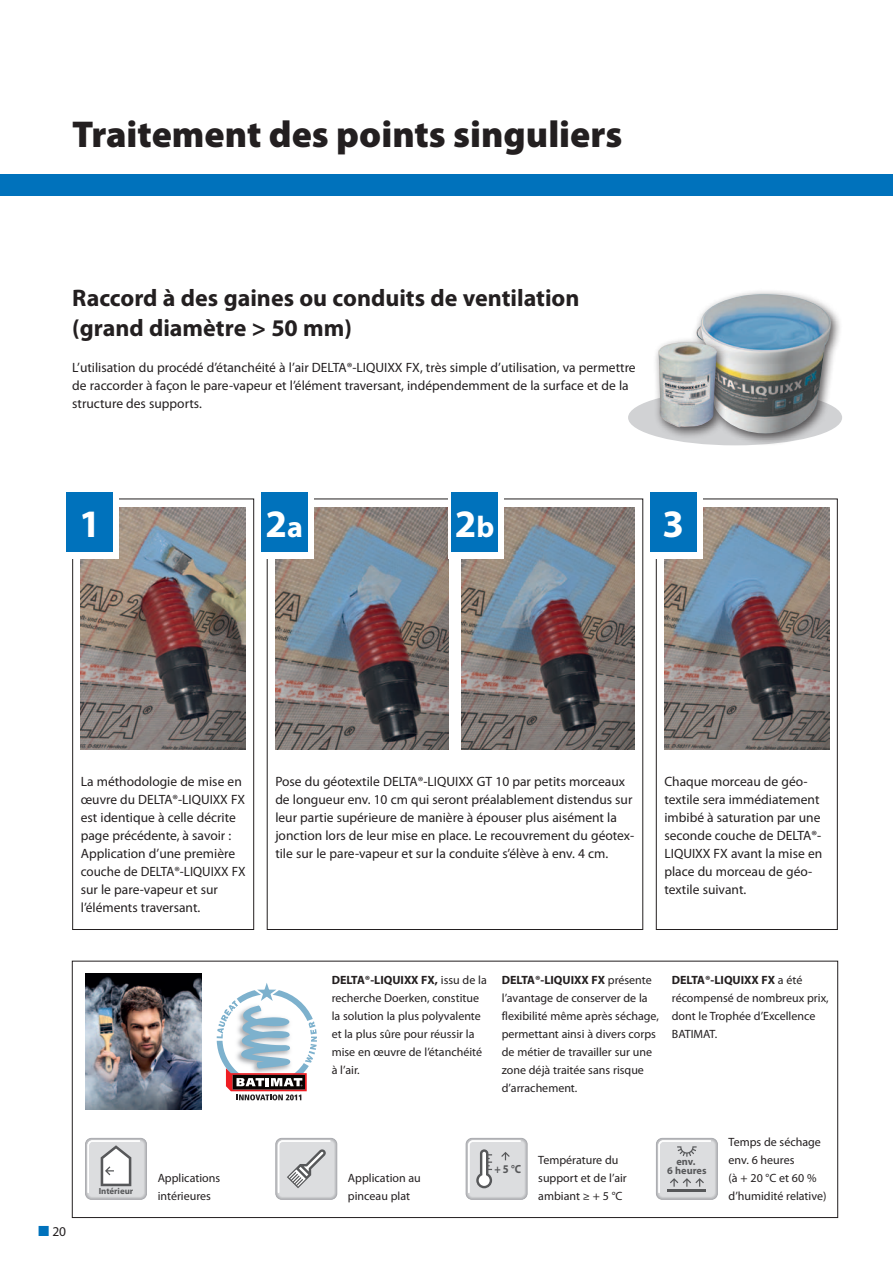
<style>
.page{position:relative;width:893px;height:1263px;background:#fff}
.page>*{position:absolute;margin:0;border:0;box-sizing:border-box;transform-origin:0 0}
.t1{font:700 39px "Myriad Pro Doerken";color:#fff}
.Head_26_28_Bl{font:900 37.5px "Myriad Pro Doerken";color:#231f20}
.Fliess_9_12_GR{font:700 24px "Myriad Pro Doerken";color:#231f20}
.Fliess_9_12_GR-2{font:13.5px/18px "Myriad Pro Doerken";color:#231f20}
.Seitenzahl_9_12_link{font:13.5px "Myriad Pro Doerken";color:#231f20}
.Fliess_9_12_GR-3{font:12px/18px "Myriad Pro Doerken";color:#231f20}
.t2{font:700 11.85px "Myriad Pro Doerken";color:#57585a;scale:.9 1}
.t3{font:700 10.35px/8.9px "Myriad Pro Doerken";color:#57585a;text-align:center}
.t4{font:700 8.85px "Myriad Pro Doerken";color:#57585a}
.s1{font-size:30px}
.s2{color:#0072bc}
.s3{font-weight:700}
</style>
<div class="page">
<div style="left:72px;top:499px;width:182px;height:431px;border:1px solid #231f20"></div>
<div style="left:656px;top:499px;width:182px;height:431px;border:1px solid #231f20"></div>
<img style="left:81px;top:507px;width:165px;height:243px">
<img style="left:664px;top:507px;width:165px;height:243px">
<img style="left:275px;top:507px;width:174px;height:243px">
<img style="left:461px;top:507px;width:174px;height:243px">
<div style="left:64px;top:493px;width:55px;height:66px;background:#fff"></div>
<div style="left:66px;top:493px;width:47px;height:59px;background:#0072bc"></div>
<div style="left:647px;top:493px;width:56px;height:66px;background:#fff"></div>
<div style="left:650px;top:493px;width:47px;height:59px;background:#0072bc"></div>
<div style="left:258px;top:493px;width:56px;height:66px;background:#fff"></div>
<div style="left:261px;top:493px;width:47px;height:59px;background:#0072bc"></div>
<div style="left:449px;top:493px;width:55px;height:66px;background:#fff"></div>
<div style="left:451px;top:493px;width:47px;height:59px;background:#0072bc"></div>
<div style="left:72px;top:961px;width:766px;height:257px;border:1px solid #231f20"></div>
<img style="left:85px;top:973px;width:117px;height:137px">
<svg style="left:217px;top:983px;width:100px;height:117px"></svg>
<div style="left:85px;top:1138px;width:62px;height:61px;background:#adaeb2;border-radius:6px"></div>
<div style="left:86px;top:1139px;width:60px;height:59px;background:#bebfc2;border-radius:5px"></div>
<svg style="left:87px;top:1140px;width:58px;height:58px"></svg>
<div style="left:88px;top:1141px;width:56px;height:55px;background:#dcdddf;border-radius:4px"></div>
<svg style="left:87px;top:1139px;width:53px;height:54px"></svg>
<svg style="left:275px;top:1138px;width:62px;height:62px"></svg>
<div style="left:276px;top:1138px;width:61px;height:61px;background:#b3b4b8;border-radius:6px"></div>
<svg style="left:276px;top:1139px;width:60px;height:60px"></svg>
<div style="left:279px;top:1141px;width:55px;height:55px;background:#dcdddf;border-radius:4px"></div>
<svg style="left:277px;top:1139px;width:54px;height:55px"></svg>
<svg style="left:466px;top:1138px;width:62px;height:62px"></svg>
<svg style="left:466px;top:1138px;width:61px;height:61px"></svg>
<div style="left:468px;top:1141px;width:57px;height:56px;background:#d6d7d9;border-radius:5px"></div>
<div style="left:469px;top:1141px;width:55px;height:55px;background:#dcdddf;border-radius:4px"></div>
<svg style="left:467px;top:1139px;width:55px;height:55px"></svg>
<svg style="left:656px;top:1138px;width:62px;height:62px"></svg>
<div style="left:657px;top:1139px;width:60px;height:60px;background:#b9babd;border-radius:6px"></div>
<svg style="left:658px;top:1140px;width:58px;height:58px"></svg>
<div style="left:659px;top:1141px;width:56px;height:55px;background:#dcdddf;border-radius:4px"></div>
<svg style="left:658px;top:1139px;width:53px;height:54px"></svg>
<div style="left:628px;top:390px;width:214px;height:55px;background:#d1d2d4;border-radius:50%"></div>
<div style="left:691px;top:288px;width:151px;height:158px;background:#231f20;opacity:.75"></div>
<img style="left:695px;top:294px;width:137px;height:143px">
<div style="left:652px;top:336px;width:77px;height:103px;background:#231f20;opacity:.75"></div>
<img style="left:658px;top:342px;width:59px;height:85px">
<div style="left:0;top:174px;width:893px;height:22px;background:#0072bc"></div>
<p class="Head_26_28_Bl" style="left:72px;top:109px;width:552px">Traitement des points singuliers</p>
<p class="Fliess_9_12_GR" style="left:72px;top:282px;width:509px">Raccord à des gaines ou conduits de ventilation</p>
<p class="Fliess_9_12_GR" style="left:72px;top:312px;width:281px">(grand diamètre &gt; 50 mm)</p>
<p class="Fliess_9_12_GR-2" style="left:72px;top:358px;width:565px">L’utilisation du procédé d’étanchéité à l’air DELTA®-LIQUIXX FX, très simple d’utilisation, va permettre de raccorder à façon le pare-vapeur et l’élément traversant, indépendemment de la surface et de la structure des supports.</p>
<p class="t1" style="left:79px;top:498px;width:23px">1</p>
<p class="t1" style="left:266px;top:498px;width:39px">2<span class="s1">a</span></p>
<p class="t1" style="left:455px;top:498px;width:41px">2<span class="s1">b</span></p>
<p class="t1" style="left:663px;top:498px;width:23px">3</p>
<p class="Fliess_9_12_GR-2" style="left:81px;top:772px;width:166px">La méthodologie de mise en œuvre du DELTA®-LIQUIXX FX est identique à celle décrite page précédente, à savoir :</p>
<p class="Fliess_9_12_GR-2" style="left:81px;top:844px;width:166px">Application d’une première couche de DELTA®-LIQUIXX FX sur le pare-vapeur et sur l’éléments traversant.</p>
<p class="Seitenzahl_9_12_link" style="left:38px;top:1223px;width:29px"><span class="s2">■</span> 20</p>
<p class="t4" style="left:99px;top:1185px;width:36px">Intérieur</p>
<p class="Fliess_9_12_GR-3" style="left:158px;top:1169px;width:64px">Applications intérieures</p>
<p class="Fliess_9_12_GR-2" style="left:275px;top:772px;width:360px">Pose du géotextile DELTA®-LIQUIXX GT 10 par petits morceaux de longueur env. 10 cm qui seront préalablement distendus sur leur partie supérieure de manière à épouser plus aisément la jonction lors de leur mise en place. Le recouvrement du géotex&shy;tile sur le pare-vapeur et sur la conduite s’élève à env. 4 cm.</p>
<p class="Fliess_9_12_GR-2" style="left:664px;top:772px;width:159px">Chaque morceau de géo&shy;textile sera immédiatement imbibé à saturation par une seconde couche de DELTA®-<br>LIQUIXX FX avant la mise en place du morceau de géo&shy;textile suivant.</p>
<p class="Fliess_9_12_GR-3" style="left:332px;top:971px;width:157px"><span class="s3">DELTA®-LIQUIXX FX,</span> issu de la recherche Doerken, constitue la solution la plus polyvalente et la plus sûre pour réussir la mise en œuvre de l’étanchéité à l’air.</p>
<p class="Fliess_9_12_GR-3" style="left:502px;top:971px;width:159px"><span class="s3">DELTA®-LIQUIXX FX</span> présente l’avantage de conserver de la flexibilité même après séchage, permettant ainsi à divers corps de métier de travailler sur une zone déjà traitée sans risque d’arrachement.</p>
<p class="Fliess_9_12_GR-3" style="left:672px;top:971px;width:158px"><span class="s3">DELTA®-LIQUIXX FX</span> a été récompensé de nombreux prix, dont le Trophée d’Excellence<br>BATIMAT.</p>
<p class="Fliess_9_12_GR-3" style="left:348px;top:1169px;width:74px">Application au pinceau plat</p>
<p class="t2" style="left:494px;top:1161px;width:31px">+ 5 °C</p>
<p class="Fliess_9_12_GR-3" style="left:538px;top:1151px;width:90px">Température du support et de l’air ambiant ≥ + 5 °C</p>
<p class="t3" style="left:667px;top:1156px;width:41px">env.<br>6 heures</p>
<p class="Fliess_9_12_GR-3" style="left:729px;top:1133px;width:99px">Temps de séchage env. 6 heures<br>(à + 20 °C et 60 % d’humidité relative)</p>
</div>
